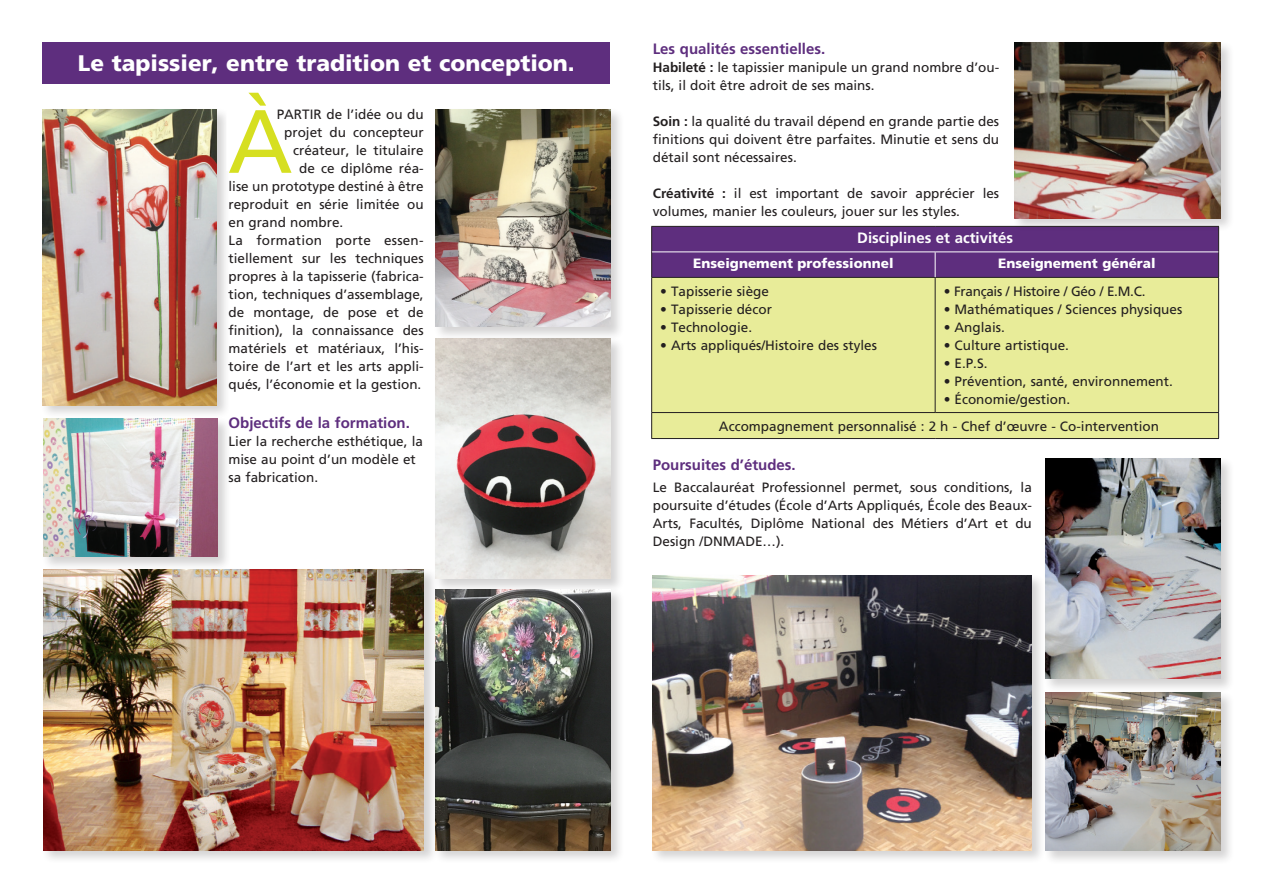
<style>
.page{position:relative;width:1263px;height:893px;background:#fff}
.page>*{position:absolute;margin:0;border:0;box-sizing:border-box;transform-origin:0 0}
.t1{font:89.7px "Frutiger LT Std";color:#d6df21}
.t2{font:900 22.5px "Frutiger LT Std";color:#fff}
.t3{font:700 15px "Frutiger LT Std";color:#5e2e7e}
.t4{font:700 15px "Frutiger LT Std";color:#fff}
.t5{font:13.5px/18px "Frutiger LT Std";color:#231f20}
.t6{font:900 13.5px "Frutiger LT Std";color:#fff}
.t7{font:13.5px "Frutiger LT Std";letter-spacing:-.02em;color:#231f20}
.t8{font:13.5px "Frutiger LT Std";letter-spacing:.02em;color:#231f20}
.s1{font-weight:700}
</style>
<div class="page">
<div style="left:40px;top:107px;width:191px;height:312px;background:#231f20;opacity:.2"></div>
<img style="left:43px;top:109px;width:174px;height:296px">
<svg style="left:226px;top:107px;width:5px;height:64px"></svg>
<div style="left:434px;top:107px;width:190px;height:234px;background:#231f20;opacity:.2"></div>
<img style="left:436px;top:109px;width:174px;height:218px">
<div style="left:434px;top:336px;width:190px;height:257px;background:#231f20;opacity:.2"></div>
<img style="left:436px;top:339px;width:174px;height:240px">
<div style="left:41px;top:416px;width:190px;height:155px;background:#231f20;opacity:.2"></div>
<img style="left:43px;top:418px;width:174px;height:139px">
<div style="left:43px;top:43px;width:567px;height:41px;background:#5e2e7e"></div>
<div style="left:41px;top:568px;width:397px;height:297px;background:#231f20;opacity:.2"></div>
<img style="left:43px;top:570px;width:381px;height:280px">
<div style="left:1043px;top:456px;width:192px;height:237px;background:#231f20;opacity:.2"></div>
<img style="left:1045px;top:459px;width:175px;height:220px">
<div style="left:434px;top:587px;width:190px;height:278px;background:#231f20;opacity:.2"></div>
<img style="left:436px;top:589px;width:174px;height:261px">
<div style="left:650px;top:573px;width:396px;height:292px;background:#231f20;opacity:.2"></div>
<img style="left:653px;top:576px;width:379px;height:274px">
<div style="left:1043px;top:690px;width:192px;height:175px;background:#231f20;opacity:.2"></div>
<img style="left:1045px;top:693px;width:175px;height:157px">
<div style="left:652px;top:278px;width:566px;height:160px;background:#e8ec99"></div>
<hr style="left:651px;top:277px;width:284px;height:1px;background:#231f20">
<hr style="left:935px;top:277px;width:284px;height:1px;background:#231f20">
<hr style="left:651px;top:412px;width:284px;height:1px;background:#231f20">
<hr style="left:935px;top:412px;width:284px;height:1px;background:#231f20">
<div style="left:651px;top:226px;width:568px;height:51px;background:#5e2e7e"></div>
<hr style="left:651px;top:278px;width:1px;height:134px;background:#231f20">
<hr style="left:935px;top:278px;width:1px;height:134px;background:#231f20">
<hr style="left:1218px;top:278px;width:1px;height:134px;background:#231f20">
<svg style="left:651px;top:413px;width:1px;height:25px"></svg>
<svg style="left:1218px;top:413px;width:1px;height:25px"></svg>
<hr style="left:651px;top:438px;width:284px;height:1px;background:#231f20">
<hr style="left:935px;top:438px;width:284px;height:1px;background:#231f20">
<hr style="left:652px;top:251px;width:283px;height:1px;background:#fff">
<hr style="left:935px;top:251px;width:283px;height:1px;background:#fff">
<div style="left:1012px;top:40px;width:222px;height:192px;background:#231f20;opacity:.2"></div>
<img style="left:1014px;top:43px;width:206px;height:175px">
<h2 class="t2" style="left:78px;top:50px;width:498px">Le tapissier, entre tradition et conception.</h2>
<h1 class="t1" style="left:228px;top:89px;width:66px">À</h1>
<p class="t5" style="left:277px;top:106px;width:149px">PARTIR de l’idée ou du</p>
<p class="t5" style="left:284px;top:124px;width:141px">projet du concepteur</p>
<p class="t5" style="left:293px;top:142px;width:132px">créateur, le titulaire</p>
<p class="t5" style="left:299px;top:160px;width:126px">de ce diplôme réa-</p>
<p class="t5" style="left:229px;top:178px;width:197px">lise un prototype destiné à être</p>
<p class="t5" style="left:229px;top:196px;width:197px">reproduit en série limitée ou</p>
<p class="t5" style="left:229px;top:214px;width:116px">en grand nombre.</p>
<p class="t8" style="left:229px;top:233px;width:197px">La formation porte essen-</p>
<p class="t5" style="left:229px;top:250px;width:197px">tiellement sur les techniques</p>
<p class="t5" style="left:229px;top:268px;width:197px">propres à la tapisserie (fabrica-</p>
<p class="t5" style="left:229px;top:286px;width:197px">tion, techniques d’assemblage,</p>
<p class="t5" style="left:229px;top:304px;width:197px">de montage, de pose et de</p>
<p class="t5" style="left:229px;top:322px;width:197px">finition), la connaissance des</p>
<p class="t5" style="left:229px;top:340px;width:197px">matériels et matériaux, l’his-</p>
<p class="t5" style="left:229px;top:358px;width:197px">toire de l’art et les arts appli-</p>
<p class="t5" style="left:229px;top:376px;width:194px">qués, l’économie et la gestion.</p>
<p class="t3" style="left:229px;top:414px;width:183px">Objectifs de la formation.</p>
<p class="t5" style="left:229px;top:433px;width:196px">Lier la recherche esthétique, la mise au point d’un modèle et sa fabrication.</p>
<p class="t3" style="left:653px;top:40px;width:174px">Les qualités essentielles.</p>
<p class="t5" style="left:653px;top:58px;width:348px"><span class="s1">Habileté :</span> le tapissier manipule un grand nombre d’ou&shy;tils, il doit être adroit de ses mains.</p>
<p class="t5" style="left:653px;top:112px;width:348px;text-align:justify"><span class="s1">Soin :</span> la qualité du travail dépend en grande partie des finitions qui doivent être parfaites. Minutie et sens du détail sont nécessaires.</p>
<p class="t5" style="left:653px;top:184px;width:348px"><span class="s1">Créativité :</span> il est important de savoir apprécier les volumes, manier les couleurs, jouer sur les styles.</p>
<p class="t4" style="left:857px;top:229px;width:157px">Disciplines et activités</p>
<p class="t6" style="left:693px;top:255px;width:202px">Enseignement professionnel</p>
<p class="t6" style="left:998px;top:255px;width:159px">Enseignement général</p>
<p class="t5" style="left:660px;top:282px;width:110px">• Tapisserie siège</p>
<p class="t5" style="left:660px;top:300px;width:113px">• Tapisserie décor</p>
<p class="t5" style="left:660px;top:318px;width:93px">• Technologie.</p>
<p class="t5" style="left:660px;top:336px;width:218px">• Arts appliqués/Histoire des styles</p>
<p class="t7" style="left:944px;top:283px;width:203px">• Français / Histoire / Géo / E.M.C.</p>
<p class="t5" style="left:944px;top:300px;width:240px">• Mathématiques / Sciences physiques</p>
<p class="t5" style="left:944px;top:318px;width:63px">• Anglais.</p>
<p class="t5" style="left:944px;top:336px;width:127px">• Culture artistique.</p>
<p class="t5" style="left:944px;top:354px;width:45px">• E.P.S.</p>
<p class="t5" style="left:944px;top:372px;width:231px">• Prévention, santé, environnement.</p>
<p class="t5" style="left:719px;top:386px;width:441px;line-height:26.5px;text-indent:225px">• Économie/gestion.<br>Accompagnement personnalisé : 2 h - Chef d’œuvre - Co-intervention</p>
<p class="t3" style="left:653px;top:456px;width:144px">Poursuites d’études.</p>
<p class="t5" style="left:653px;top:479px;width:381px;text-align:justify">Le Baccalauréat Professionnel permet, sous conditions, la poursuite d’études (École d’Arts Appliqués, École des Beaux-Arts, Facultés, Diplôme National des Métiers d’Art et du Design /DNMADE…).</p>
</div>
